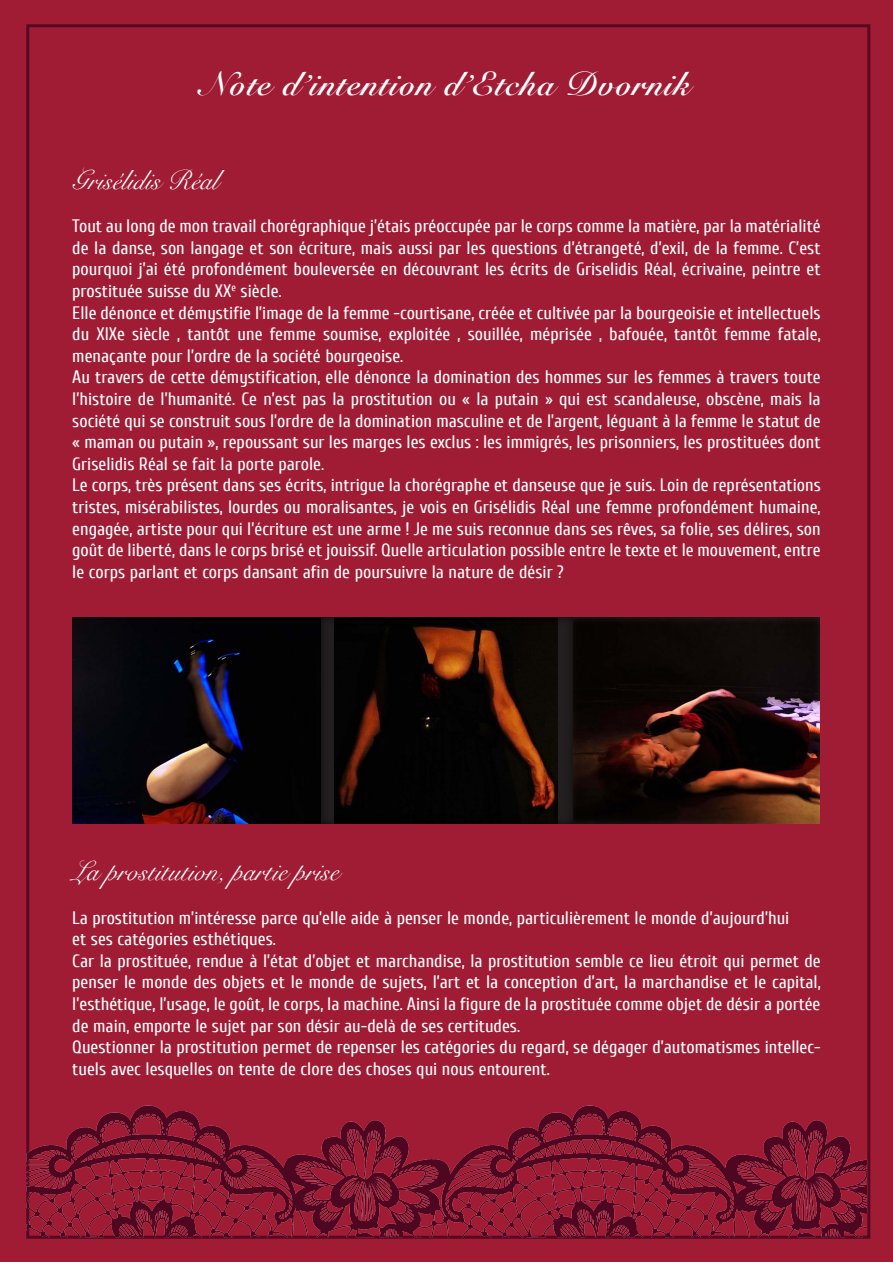
<style>
.page{position:relative;width:893px;height:1263px;background:#fff}
.page>*{position:absolute;margin:0;border:0;box-sizing:border-box;transform-origin:0 0}
.t1{font:700 33px "Snell Roundhand";letter-spacing:.04em;color:#fff}
.t2{font:27px "Snell Roundhand";color:#fff}
.t3{font:18px/21.6px "Cuprum";color:#fff;text-align:justify}
</style>
<div class="page">
<div style="left:0;top:1px;width:893px;height:1261px;background:#a01c35"></div>
<img style="left:26px;top:1077px;width:845px;height:162px">
<img style="left:72px;top:618px;width:248px;height:206px">
<svg style="left:575px;top:618px;width:245px;height:206px;fill:#0f0806"></svg>
<div style="left:320px;top:615px;width:255px;height:210px;background:#231f20;opacity:.75"></div>
<p class="t1" style="left:203px;top:56px;width:489px">Note d’intention d’Etcha Dvornik</p>
<p class="t2" style="left:72px;top:159px;width:148px">Grisélidis Réal</p>
<p class="t3" style="left:72px;top:215px;width:750px">Tout au long de mon travail chorégraphique j’étais préoccupée par le corps comme la matière, par la matérialité de la danse, son langage et son écriture, mais aussi par les questions d’étrangeté, d’exil, de la femme. C’est pourquoi j’ai été profondément bouleversée en découvrant les écrits de Griselidis Réal, écrivaine, peintre et prostituée suisse du XX<sup>e</sup> siècle.</p>
<p class="t3" style="left:72px;top:302px;width:750px">Elle dénonce et démystifie l’image de la femme -courtisane, créée et cultivée par la bourgeoisie et intellectuels du XIXe siècle , tantôt une femme soumise, exploitée , souillée, méprisée , bafouée, tantôt femme fatale, menaçante pour l’ordre de la société bourgeoise.</p>
<p class="t3" style="left:72px;top:367px;width:750px">Au travers de cette démystification, elle dénonce la domination des hommes sur les femmes à travers toute l’histoire de l’humanité. Ce n’est pas la prostitution ou « la putain » qui est scandaleuse, obscène, mais la société qui se construit sous l’ordre de la domination masculine et de l’argent, léguant à la femme le statut de « maman ou putain », repoussant sur les marges les exclus : les immigrés, les prisonniers, les prostituées dont Griselidis Réal se fait la porte parole.</p>
<p class="t3" style="left:72px;top:475px;width:750px">Le corps, très présent dans ses écrits, intrigue la chorégraphe et danseuse que je suis. Loin de représentations tristes, misérabilistes, lourdes ou moralisantes, je vois en Grisélidis Réal une femme profondément humaine, engagée, artiste pour qui l’écriture est une arme ! Je me suis reconnue dans ses rêves, sa folie, ses délires, son goût de liberté, dans le corps brisé et jouissif. Quelle articulation possible entre le texte et le mouvement, entre le corps parlant et corps dansant afin de poursuivre la nature de désir ?</p>
<p class="t2" style="left:72px;top:850px;width:268px">La prostitution, partie prise</p>
<p class="t3" style="left:72px;top:907px;width:719px">La prostitution m’intéresse parce qu’elle aide à penser le monde, particulièrement le monde d’aujourd’hui et ses catégories esthétiques.</p>
<p class="t3" style="left:72px;top:950px;width:750px">Car la prostituée, rendue à l’état d’objet et marchandise, la prostitution semble ce lieu étroit qui permet de penser le monde des objets et le monde de sujets, l’art et la conception d’art, la marchandise et le capital, l’esthétique, l’usage, le goût, le corps, la machine. Ainsi la figure de la prostituée comme objet de désir a portée de main, emporte le sujet par son désir au-delà de ses certitudes.</p>
<p class="t3" style="left:72px;top:1036px;width:750px">Questionner la prostitution permet de repenser les catégories du regard, se dégager d’automatismes intellec&shy;tuels avec lesquelles on tente de clore des choses qui nous entourent.</p>
</div>
